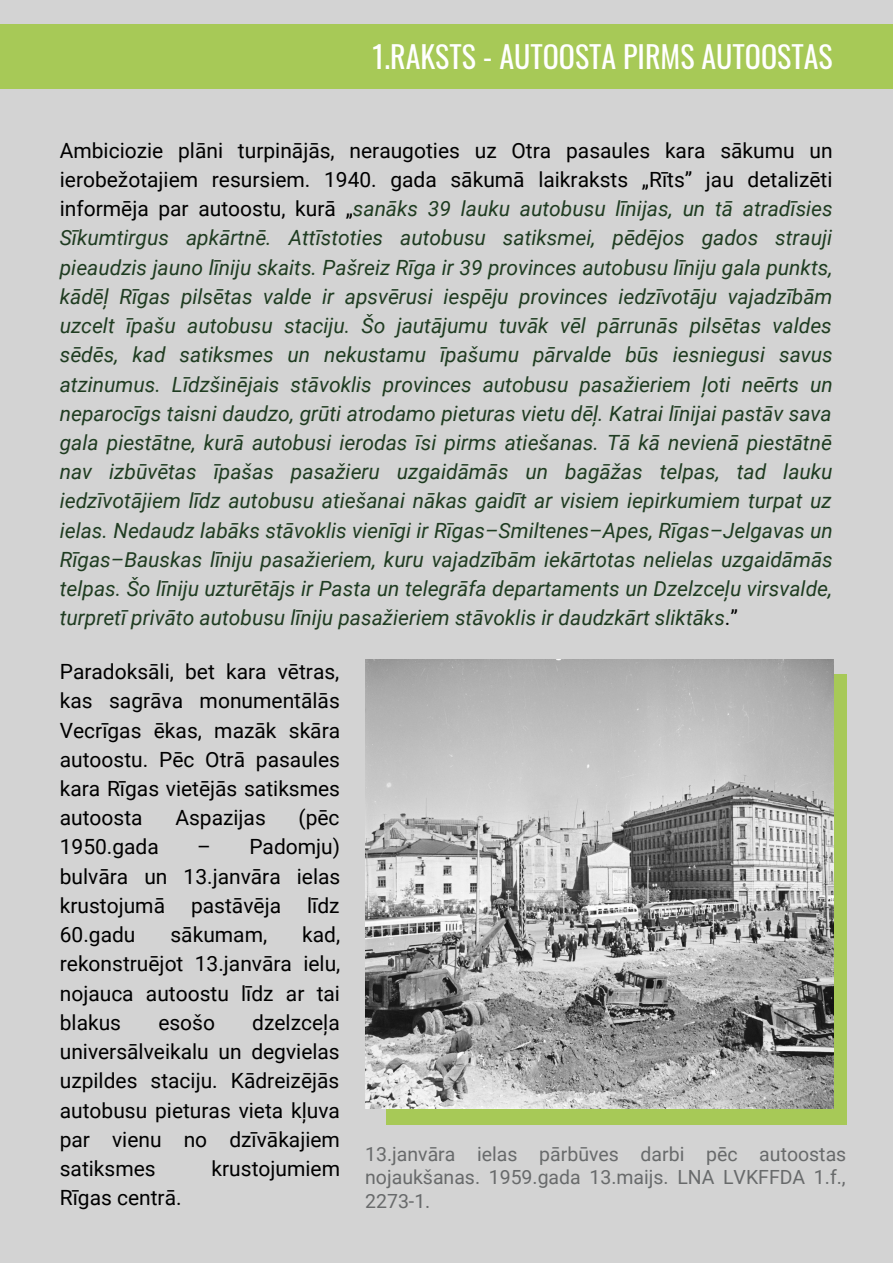
<style>
.page{position:relative;width:893px;height:1264px;background:#fff}
.page>*{position:absolute;margin:0;border:0;box-sizing:border-box;transform-origin:0 0}
.t1{font:30px "Oswald";color:#fff}
.t2{font:italic 21px/29.2px "Roboto";color:#1f3c21;text-align:justify}
.t3{font:21px/29.2px "Roboto";color:#000;text-align:justify}
.t4{font:19.5px/23.5px "Roboto";color:#686a6b;text-align:justify}
.s1{font-style:normal;color:#000}
</style>
<div class="page">
<div style="left:0;top:0;width:892px;height:1262px;background:#d3d3d3"></div>
<div style="left:0;top:24px;width:892px;height:65px;background:#a7c957"></div>
<div style="left:387px;top:674px;width:459px;height:451px;background:#a7c957"></div>
<img style="left:365px;top:659px;width:468px;height:449px">
<p class="t1" style="left:372px;top:33px;width:461px">1.RAKSTS - AUTOOSTA PIRMS AUTOOSTAS</p>
<p class="t2" style="left:60px;top:136px;width:774px"><span class="s1">Ambiciozie plāni turpinājās, neraugoties uz Otra pasaules kara sākumu un ierobežotajiem resursiem. 1940. gada sākumā laikraksts „Rīts” jau detalizēti informēja par autoostu, kurā „</span>sanāks 39 lauku autobusu līnijas, un tā atradīsies Sīkumtirgus apkārtnē. Attīstoties autobusu satiksmei, pēdējos gados strauji pieaudzis jauno līniju skaits. Pašreiz Rīga ir 39 provinces autobusu līniju gala punkts, kādēļ Rīgas pilsētas valde ir apsvērusi iespēju provinces iedzīvotāju vajadzībām uzcelt īpašu autobusu staciju. Šo jautājumu tuvāk vēl pārrunās pilsētas valdes sēdēs, kad satiksmes un nekustamu īpašumu pārvalde būs iesniegusi savus atzinumus. Līdzšinējais stāvoklis provinces autobusu pasažieriem ļoti neērts un neparocīgs taisni daudzo, grūti atrodamo pieturas vietu dēļ. Katrai līnijai pastāv sava gala piestātne, kurā autobusi ierodas īsi pirms atiešanas. Tā kā nevienā piestātnē nav izbūvētas īpašas pasažieru uzgaidāmās un bagāžas telpas, tad lauku iedzīvotājiem līdz autobusu atiešanai nākas gaidīt ar visiem iepirkumiem turpat uz ielas. Nedaudz labāks stāvoklis vienīgi ir Rīgas–Smiltenes–Apes, Rīgas–Jelgavas un Rīgas–Bauskas līniju pasažieriem, kuru vajadzībām iekārtotas nelielas uzgaidāmās telpas. Šo līniju uzturētājs ir Pasta un telegrāfa departaments un Dzelzceļu virsvalde, turpretī privāto autobusu līniju pasažieriem stāvoklis ir daudzkārt sliktāks<span class="s1">.”</span></p>
<p class="t3" style="left:60px;top:657px;width:282px">Paradoksāli, bet kara vētras, kas sagrāva monumentālās Vecrīgas ēkas, mazāk skāra autoostu. Pēc Otrā pasaules kara Rīgas vietējās satiksmes autoosta</p>
<p class="t3" style="left:175px;top:803px;width:92px">Aspazijas</p>
<p class="t3" style="left:298px;top:803px;width:43px">(pēc</p>
<p class="t3" style="left:60px;top:832px;width:282px;text-indent:137px">– Padomju) bulvāra un 13.janvāra ielas krustojumā pastāvēja līdz 60.gadu</p>
<p class="t3" style="left:60px;top:832px;width:101px">1950.gada</p>
<p class="t3" style="left:60px;top:920px;width:282px;text-indent:242px">kad, rekonstruējot 13.janvāra ielu, nojauca autoostu līdz ar tai blakus</p>
<p class="t3" style="left:170px;top:920px;width:98px">sākumam,</p>
<p class="t3" style="left:60px;top:1008px;width:282px;text-indent:192px">dzelzceļa universālveikalu un degvielas uzpildes staciju. Kādreizējās autobusu pieturas vieta kļuva par vienu no dzīvākajiem satiksmes</p>
<p class="t3" style="left:158px;top:1008px;width:58px">esošo</p>
<p class="t3" style="left:211px;top:1154px;width:130px">krustojumiem</p>
<p class="t3" style="left:60px;top:1183px;width:123px">Rīgas centrā.</p>
<p class="t4" style="left:365px;top:1142px;width:482px">13.janvāra ielas pārbūves darbi pēc autoostas nojaukšanas. 1959.gada 13.maijs. LNA LVKFFDA 1.f., 2273-1.</p>
</div>
